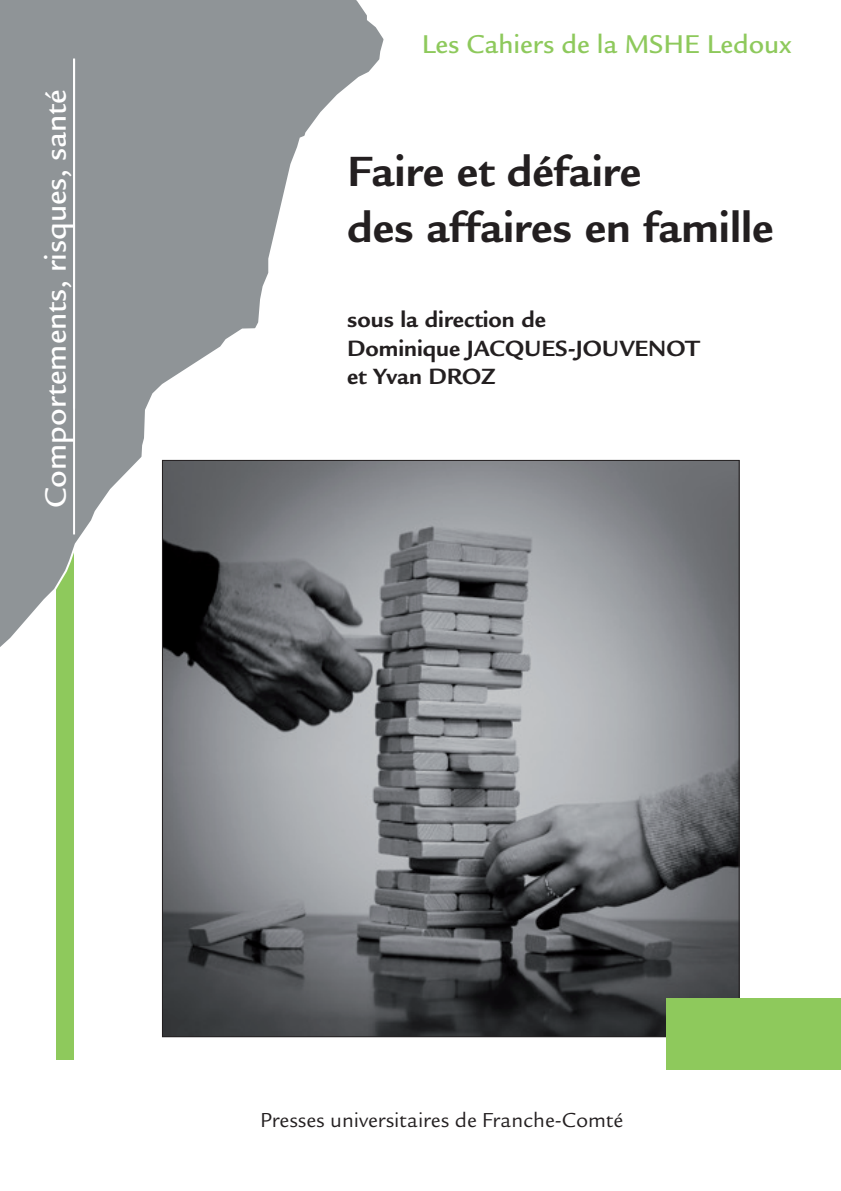
<style>
.page{position:relative;width:841px;height:1191px;background:#fff}
.page>*{position:absolute;margin:0;border:0;box-sizing:border-box;transform-origin:0 0}
.t1{font:700 46px/56px "Legacy Sans LT";color:#231f20}
.t2{font:500 32px "Legacy Sans LT";color:#fff}
.t3{font:500 28px "Legacy Sans LT";color:#8ec95c}
.t4{font:700 24px/28.8px "Legacy Sans LT";color:#231f20}
.t5{font:22px "Legacy Sans LT";color:#231f20}
</style>
<div class="page">
<img style="left:164px;top:462px;width:573px;height:573px">
<div style="left:56px;top:344px;width:18px;height:715px;background:#8ec95c"></div>
<svg style="left:0;top:0;width:386px;height:833px"></svg>
<div style="left:666px;top:998px;width:174px;height:71px;background:#8ec95c"></div>
<hr style="left:73px;top:59px;width:2px;height:475px;background:#fff">
<h2 class="t2" style="left:38px;top:508px;width:420px;rotate:-90deg">Comportements, risques, santé</h2>
<p class="t3" style="left:421px;top:28px;width:370px">Les Cahiers de la MSHE Ledoux</p>
<h1 class="t1" style="left:347px;top:144px;width:427px">Faire et défaire<br>des affaires en famille</h1>
<p class="t4" style="left:347px;top:305px;width:354px">sous la direction de<br>Dominique JACQUES-JOUVENOT et Yvan DROZ</p>
<p class="t5" style="left:260px;top:1107px;width:364px">Presses universitaires de Franche-Comté</p>
</div>
